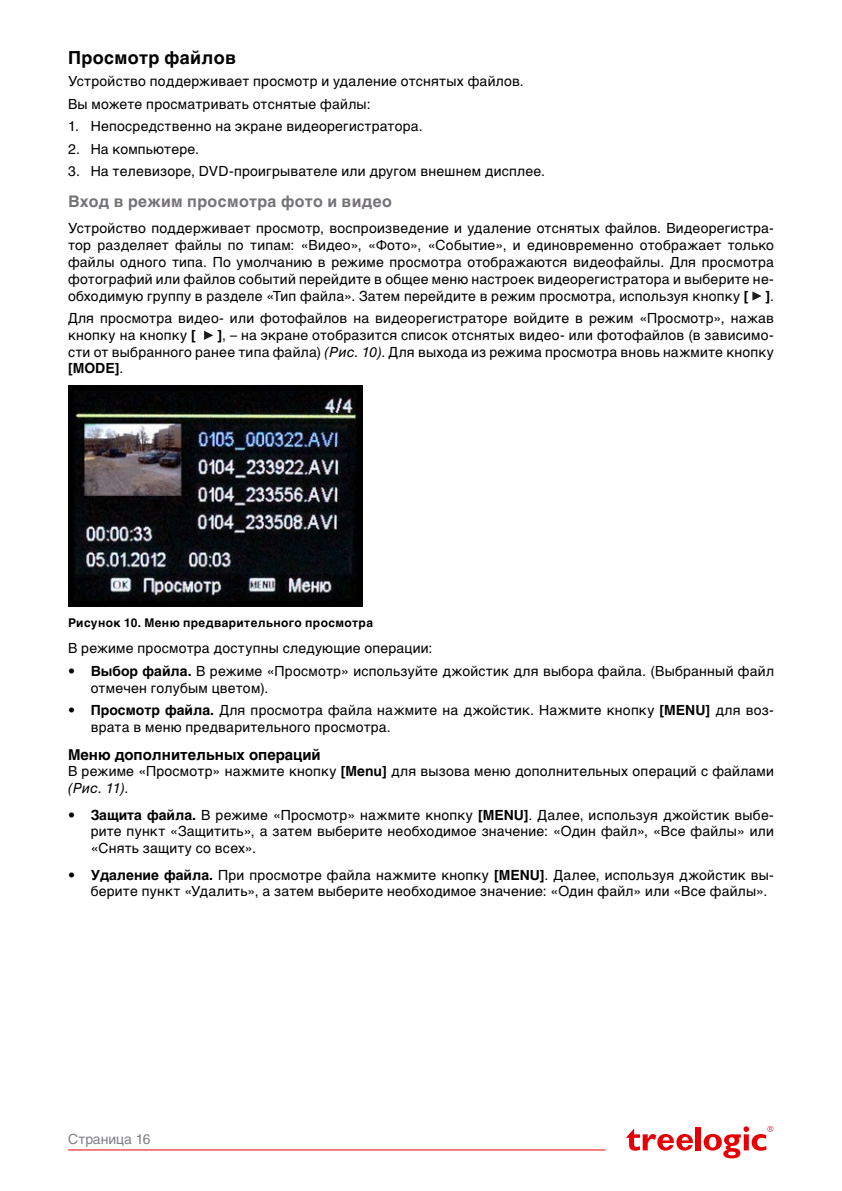
<style>
.page{position:relative;width:842px;height:1191px;background:#fff}
.page>*{position:absolute;margin:0;border:0;box-sizing:border-box;transform-origin:0 0}
.t1{font:700 18px "Helvetica C";letter-spacing:.02em;color:#000}
.t2{font:700 16px "Helvetica C";letter-spacing:.025em;color:#757378}
.t3{font:700 15px "Helvetica C";color:#000}
.t4{font:14px/16.8px "Helvetica C";letter-spacing:.02em;color:#000}
.t5{font:14px "Helvetica C";color:#818084}
.t6{font:700 12px "Helvetica C";letter-spacing:.035em;color:#000}
.s1{font-weight:700}
.s2{font-style:italic}
</style>
<div class="page">
<div style="left:696px;top:1126px;width:5px;height:24px;background:#e60005"></div>
<svg style="left:704px;top:1126px;width:69px;height:32px"></svg>
<svg style="left:626px;top:1128px;width:67px;height:22px"></svg>
<hr style="left:68px;top:1149px;width:537px;height:1px;background:#e60005">
<svg style="left:752px;top:291px;width:10px;height:9px"></svg>
<svg style="left:204px;top:331px;width:9px;height:9px"></svg>
<img style="left:68px;top:386px;width:295px;height:221px">
<p class="t1" style="left:68px;top:47px;width:170px">Просмотр файлов</p>
<p class="t4" style="left:68px;top:70px;width:457px;line-height:22.4px">Устройство поддерживает просмотр и удаление отснятых файлов.<br>Вы можете просматривать отснятые файлы:</p>
<p class="t4" style="left:68px;top:118px;width:356px">1. Непосредственно на экране видеорегистратора.</p>
<p class="t4" style="left:68px;top:141px;width:133px">2. На компьютере.</p>
<p class="t4" style="left:68px;top:163px;width:479px">3. На телевизоре, DVD-проигрывателе или другом внешнем дисплее.</p>
<p class="t2" style="left:68px;top:192px;width:325px">Вход в режим просмотра фото и видео</p>
<p class="t4" style="left:68px;top:220px;width:707px;text-align:justify">Устройство поддерживает просмотр, воспроизведение и удаление отснятых файлов. Видеорегистра&shy;тор разделяет файлы по типам: «Видео», «Фото», «Событие», и единовременно отображает только файлы одного типа. По умолчанию в режиме просмотра отображаются видеофайлы. Для просмотра фотографий или файлов событий перейдите в общее меню настроек видеорегистратора и выберите не&shy;обходимую группу в разделе «Тип файла». Затем перейдите в режим просмотра, используя кнопку <span class="s1">[ ]</span>.</p>
<p class="t4" style="left:68px;top:310px;width:707px">Для просмотра видео- или фотофайлов на видеорегистраторе войдите в режим «Просмотр», нажав кнопку на кнопку <span class="s1">[</span></p>
<p class="t4" style="left:68px;top:327px;width:707px;text-align:justify;text-indent:149px"><span class="s1">]</span>, – на экране отобразится список отснятых видео- или фотофайлов (в зависимо&shy;сти от выбранного ранее типа файла) <span class="s2">(Рис. 10)</span>. Для выхода из режима просмотра вновь нажмите кнопку <span class="s1">[MODE]</span>.</p>
<p class="t6" style="left:68px;top:616px;width:306px">Рисунок 10. Меню предварительного просмотра</p>
<p class="t4" style="left:68px;top:640px;width:366px">В режиме просмотра доступны следующие операции:</p>
<p class="t4" style="left:91px;top:662px;width:685px;text-indent:-23px">• <span class="s1">Выбор файла.</span> В режиме «Просмотр» используйте джойстик для выбора файла. (Выбранный файл отмечен голубым цветом).</p>
<p class="t4" style="left:91px;top:702px;width:685px;text-indent:-23px">• <span class="s1">Просмотр файла.</span> Для просмотра файла нажмите на джойстик. Нажмите кнопку <span class="s1">[MENU]</span> для воз&shy;врата в меню предварительного просмотра.</p>
<p class="t3" style="left:68px;top:745px;width:254px">Меню дополнительных операций</p>
<p class="t4" style="left:68px;top:763px;width:707px">В режиме «Просмотр» нажмите кнопку <span class="s1">[Menu]</span> для вызова меню дополнительных операций с файлами <span class="s2">(Рис. 11)</span>.</p>
<p class="t4" style="left:91px;top:806px;width:685px;text-align:justify;text-indent:-23px">• <span class="s1">Защита файла.</span> В режиме «Просмотр» нажмите кнопку <span class="s1">[MENU]</span>. Далее, используя джойстик выбе&shy;рите пункт «Защитить», а затем выберите необходимое значение: «Один файл», «Все файлы» или «Снять защиту со всех».</p>
<p class="t4" style="left:91px;top:866px;width:685px;text-indent:-23px">• <span class="s1">Удаление файла.</span> При просмотре файла нажмите кнопку <span class="s1">[MENU]</span>. Далее, используя джойстик вы&shy;берите пункт «Удалить», а затем выберите необходимое значение: «Один файл» или «Все файлы».</p>
<p class="t5" style="left:68px;top:1130px;width:84px">Страница 16</p>
</div>
